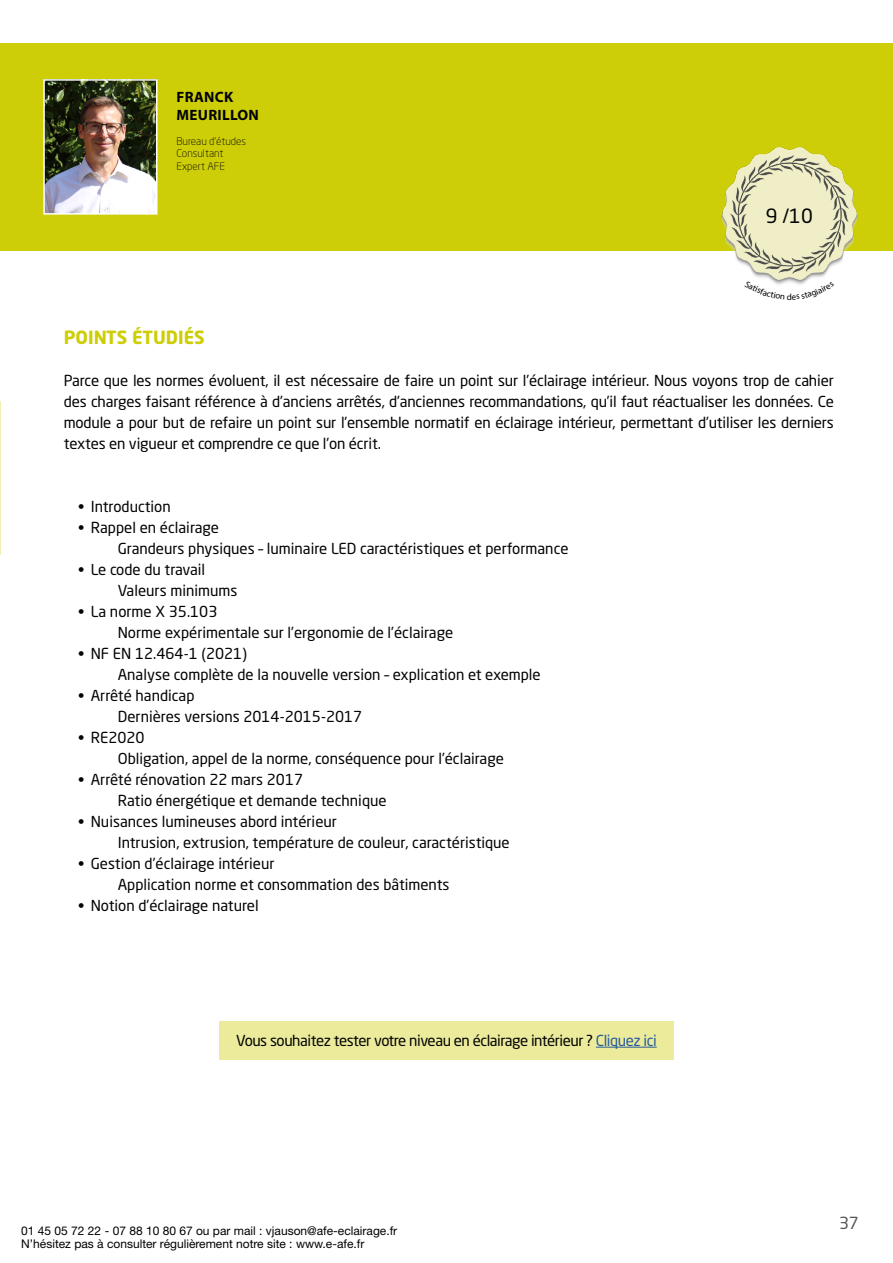
<style>
.page{position:relative;width:893px;height:1263px;background:#fff}
.page>*{position:absolute;margin:0;border:0;box-sizing:border-box;transform-origin:0 0}
.t1{font:19.5px "Neo Sans W1 G";color:#020203}
.t2{font:700 18px "Neo Sans W1 G";color:#cdce05}
.t3{font:16.5px "Neo Sans W1 G";color:#575756}
.t4{font:15px/21px "Neo Sans W1 G";color:#020203}
.t5{font:15px "Neo Sans W1 G";letter-spacing:-.03em;color:#020203}
.t6{font:700 15px/18px "Myriad Pro";letter-spacing:.02em;color:#020203}
.t7{font:12px "Helvetica Neue LT Std";color:#000}
.t8{font:300 10.5px/12.6px "Neo Sans W1 G";color:#020203}
.t9{font:9px "Myriad Pro";color:#000}
.s1{color:#275b9b}
</style>
<div class="page">
<div style="left:0;top:43px;width:893px;height:208px;background:#cece08"></div>
<hr style="left:0;top:402px;width:1px;height:153px;background:#cece08">
<img style="left:46px;top:82px;width:108px;height:130px">
<div style="left:43px;top:79px;width:114px;height:136px;border:2px solid #fefefe"></div>
<div style="left:219px;top:1021px;width:455px;height:38px;background:#ebeb9b"></div>
<hr style="left:596px;top:1047px;width:61px;height:1px;background:#275b9b">
<img style="left:721px;top:147px;width:137px;height:136px">
<svg style="left:744px;top:281px;width:41px;height:4px"></svg>
<svg style="left:792px;top:282px;width:42px;height:3px"></svg>
<p class="t6" style="left:177px;top:88px;width:84px">FRANCK<br>MEURILLON</p>
<p class="t8" style="left:176px;top:134px;width:71px">Bureau d’études<br>Consultant<br>Expert AFE</p>
<h1 class="t1" style="left:766px;top:204px;width:49px">9 /10</h1>
<p class="t9" style="left:787px;top:291px;width:7px">d</p>
<p class="t2" style="left:64px;top:325px;width:143px">POINTS ÉTUDIÉS</p>
<p class="t4" style="left:64px;top:369px;width:772px;text-align:justify">Parce que les normes évoluent, il est nécessaire de faire un point sur l’éclairage intérieur. Nous voyons trop de cahier des charges faisant référence à d’anciens arrêtés, d’anciennes recommandations, qu’il faut réactualiser les données. Ce module a pour but de refaire un point sur l’ensemble normatif en éclairage intérieur, permettant d’utiliser les derniers textes en vigueur et comprendre ce que l’on écrit.</p>
<p class="t4" style="left:78px;top:495px;width:94px">• Introduction</p>
<p class="t4" style="left:118px;top:516px;width:452px;text-indent:-40px">• Rappel en éclairage<br>Grandeurs physiques – luminaire LED caractéristiques et performance</p>
<p class="t4" style="left:118px;top:558px;width:121px;text-indent:-40px">• Le code du travail<br>Valeurs minimums</p>
<p class="t4" style="left:118px;top:600px;width:337px;text-indent:-40px">• La norme X 35.103<br>Norme expérimentale sur l’ergonomie de l’éclairage</p>
<p class="t4" style="left:118px;top:642px;width:424px;text-indent:-40px">• NF EN 12.464-1 (2021)<br>Analyse complète de la nouvelle version – explication et exemple</p>
<p class="t4" style="left:118px;top:684px;width:246px;text-indent:-40px">• Arrêté handicap<br>Dernières versions 2014-2015-2017</p>
<p class="t4" style="left:118px;top:726px;width:388px;text-indent:-40px">• RE2020<br>Obligation, appel de la norme, conséquence pour l’éclairage</p>
<p class="t4" style="left:118px;top:768px;width:270px;text-indent:-40px">• Arrêté rénovation 22 mars 2017<br>Ratio énergétique et demande technique</p>
<p class="t4" style="left:118px;top:810px;width:393px;text-indent:-40px">• Nuisances lumineuses abord intérieur<br>Intrusion, extrusion, température de couleur, caractéristique</p>
<p class="t4" style="left:118px;top:852px;width:333px;text-indent:-40px">• Gestion d’éclairage intérieur<br>Application norme et consommation des bâtiments</p>
<p class="t4" style="left:78px;top:894px;width:182px">• Notion d’éclairage naturel</p>
<p class="t5" style="left:236px;top:1031px;width:422px">Vous souhaitez tester votre niveau en éclairage intérieur ? <span class="s1">Cliquez ici</span></p>
<p class="t7" style="left:21px;top:1224px;width:377px">01 45 05 72 22 - 07 88 10 80 67 ou par mail : vjauson@afe-eclairage.fr</p>
<p class="t7" style="left:21px;top:1237px;width:345px">N’hésitez pas à consulter régulièrement notre site : www.e-afe.fr</p>
<p class="t3" style="left:839px;top:1213px;width:21px">37</p>
</div>
